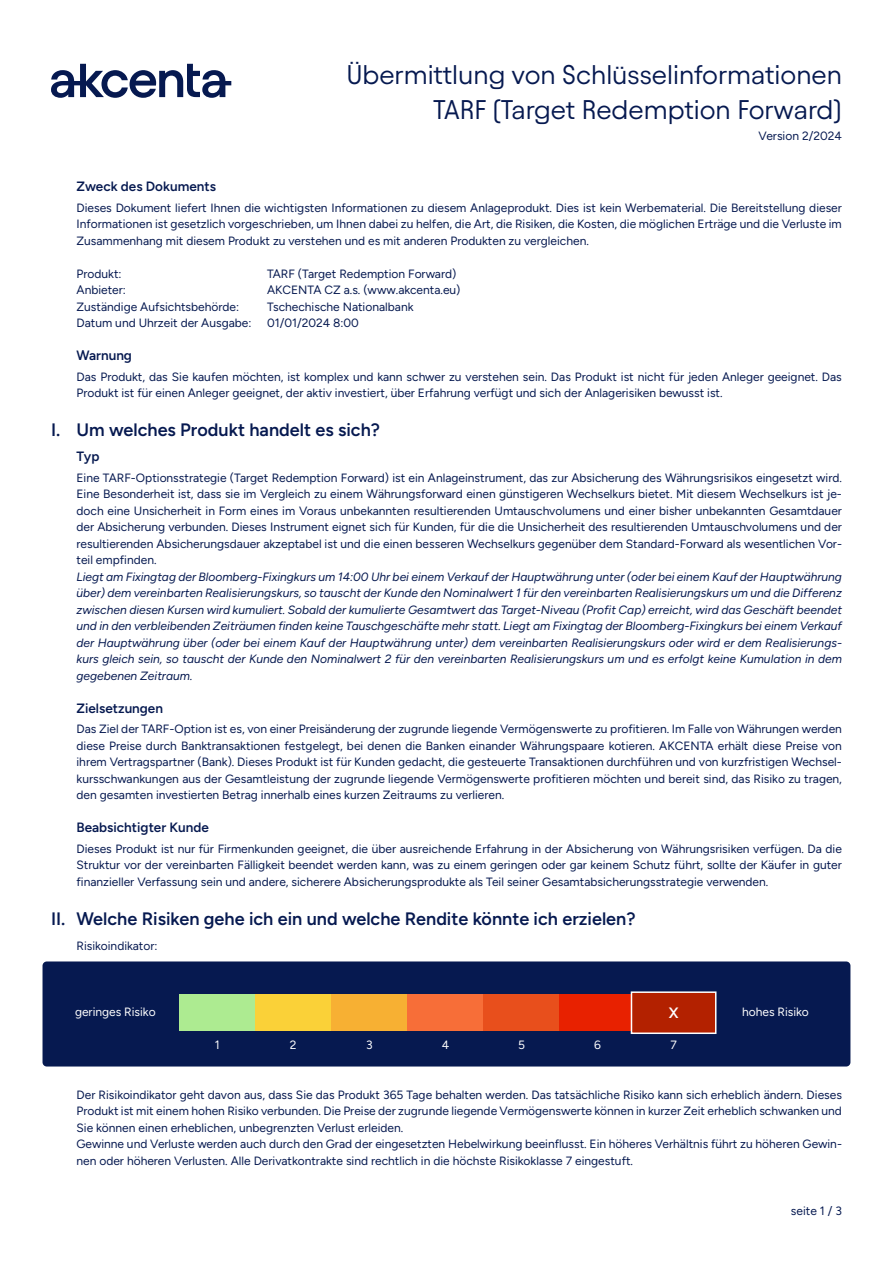
<style>
.page{position:relative;width:893px;height:1263px;background:#fff}
.page>*{position:absolute;margin:0;border:0;box-sizing:border-box;transform-origin:0 0}
.t1{font:27px/34.2px "Avantt TRIAL";color:#061950;text-align:right}
.t2{font:600 18px "Figtree";color:#061950}
.t3{font:600 15px "Figtree";color:#fff}
.t4{font:600 13.5px "Figtree";color:#061950}
.t5{font:12px/16.5px "Figtree";color:#061950;text-align:justify}
.t6{font:italic 12px/16.5px "Figtree";color:#061950;text-align:justify}
.t7{font:12px "Figtree";color:#fff}
</style>
<div class="page">
<div style="left:43px;top:961px;width:807px;height:105px;background:#061950;border-radius:4px"></div>
<div style="left:179px;top:994px;width:76px;height:37px;background:#adeb91"></div>
<div style="left:255px;top:994px;width:76px;height:37px;background:#fad138"></div>
<div style="left:331px;top:994px;width:76px;height:37px;background:#f7b033"></div>
<div style="left:407px;top:994px;width:76px;height:37px;background:#f76e38"></div>
<div style="left:483px;top:994px;width:76px;height:37px;background:#e84f1c"></div>
<div style="left:559px;top:994px;width:77px;height:37px;background:#e82100"></div>
<div style="left:631px;top:991px;width:85px;height:43px;background:#b32100;border:2px solid #fff"></div>
<svg style="left:51px;top:64px;width:180px;height:34px"></svg>
<h1 class="t1" style="left:346px;top:57px;width:497px">Übermittlung von Schlüsselinformationen<br>TARF (Target Redemption Forward)</h1>
<p class="t5" style="left:759px;top:127px;width:85px">Version 2/2024</p>
<p class="t4" style="left:77px;top:178px;width:141px">Zweck des Dokuments</p>
<p class="t5" style="left:77px;top:199px;width:767px">Dieses Dokument liefert Ihnen die wichtigsten Informationen zu diesem Anlageprodukt. Dies ist kein Werbematerial. Die Bereitstellung dieser Informationen ist gesetzlich vorgeschrieben, um Ihnen dabei zu helfen, die Art, die Risiken, die Kosten, die möglichen Erträge und die Verluste im Zusammenhang mit diesem Produkt zu verstehen und es mit anderen Produkten zu vergleichen.</p>
<p class="t5" style="left:77px;top:265px;width:47px">Produkt:</p>
<p class="t5" style="left:267px;top:265px;width:191px">TARF (Target Redemption Forward)</p>
<p class="t5" style="left:77px;top:282px;width:51px">Anbieter:</p>
<p class="t5" style="left:267px;top:282px;width:195px">AKCENTA CZ a.s. (www.akcenta.eu)</p>
<p class="t5" style="left:77px;top:298px;width:164px">Zuständige Aufsichtsbehörde:</p>
<p class="t5" style="left:267px;top:298px;width:148px">Tschechische Nationalbank</p>
<p class="t5" style="left:77px;top:315px;width:176px">Datum und Uhrzeit der Ausgabe:</p>
<p class="t5" style="left:267px;top:315px;width:93px">01/01/2024 8:00</p>
<p class="t4" style="left:77px;top:347px;width:57px">Warnung</p>
<p class="t5" style="left:77px;top:368px;width:767px">Das Produkt, das Sie kaufen möchten, ist komplex und kann schwer zu verstehen sein. Das Produkt ist nicht für jeden Anleger geeignet. Das<br>Produkt ist für einen Anleger geeignet, der aktiv investiert, über Erfahrung verfügt und sich der Anlagerisiken bewusst ist.</p>
<h2 class="t2" style="left:51px;top:420px;width:331px">I. Um welches Produkt handelt es sich?</h2>
<p class="t4" style="left:77px;top:448px;width:24px">Typ</p>
<p class="t5" style="left:77px;top:469px;width:767px">Eine TARF-Optionsstrategie (Target Redemption Forward) ist ein Anlageinstrument, das zur Absicherung des Währungsrisikos eingesetzt wird.<br>Eine Besonderheit ist, dass sie im Vergleich zu einem Währungsforward einen günstigeren Wechselkurs bietet. Mit diesem Wechselkurs ist je&shy;doch eine Unsicherheit in Form eines im Voraus unbekannten resultierenden Umtauschvolumens und einer bisher unbekannten Gesamtdauer der Absicherung verbunden. Dieses Instrument eignet sich für Kunden, für die die Unsicherheit des resultierenden Umtauschvolumens und der resultierenden Absicherungsdauer akzeptabel ist und die einen besseren Wechselkurs gegenüber dem Standard-Forward als wesentlichen Vor&shy;teil empfinden.</p>
<p class="t6" style="left:77px;top:568px;width:767px">Liegt am Fixingtag der Bloomberg-Fixingkurs um 14:00 Uhr bei einem Verkauf der Hauptwährung unter (oder bei einem Kauf der Hauptwährung über) dem vereinbarten Realisierungskurs, so tauscht der Kunde den Nominalwert 1 für den vereinbarten Realisierungskurs um und die Differenz zwischen diesen Kursen wird kumuliert. Sobald der kumulierte Gesamtwert das Target-Niveau (Profit Cap) erreicht, wird das Geschäft beendet und in den verbleibenden Zeiträumen finden keine Tauschgeschäfte mehr statt. Liegt am Fixingtag der Bloomberg-Fixingkurs bei einem Verkauf der Hauptwährung über (oder bei einem Kauf der Hauptwährung unter) dem vereinbarten Realisierungskurs oder wird er dem Realisierungs&shy;kurs gleich sein, so tauscht der Kunde den Nominalwert 2 für den vereinbarten Realisierungskurs um und es erfolgt keine Kumulation in dem gegebenen Zeitraum.</p>
<p class="t4" style="left:77px;top:700px;width:88px">Zielsetzungen</p>
<p class="t5" style="left:77px;top:721px;width:767px">Das Ziel der TARF-Option ist es, von einer Preisänderung der zugrunde liegende Vermögenswerte zu profitieren. Im Falle von Währungen werden diese Preise durch Banktransaktionen festgelegt, bei denen die Banken einander Währungspaare kotieren. AKCENTA erhält diese Preise von ihrem Vertragspartner (Bank). Dieses Produkt ist für Kunden gedacht, die gesteuerte Transaktionen durchführen und von kurzfristigen Wechsel&shy;kursschwankungen aus der Gesamtleistung der zugrunde liegende Vermögenswerte profitieren möchten und bereit sind, das Risiko zu tragen, den gesamten investierten Betrag innerhalb eines kurzen Zeitraums zu verlieren.</p>
<p class="t4" style="left:77px;top:819px;width:134px">Beabsichtigter Kunde</p>
<p class="t5" style="left:77px;top:840px;width:767px">Dieses Produkt ist nur für Firmenkunden geeignet, die über ausreichende Erfahrung in der Absicherung von Währungsrisiken verfügen. Da die Struktur vor der vereinbarten Fälligkeit beendet werden kann, was zu einem geringen oder gar keinem Schutz führt, sollte der Käufer in guter finanzieller Verfassung sein und andere, sicherere Absicherungsprodukte als Teil seiner Gesamtabsicherungsstrategie verwenden.</p>
<h2 class="t2" style="left:51px;top:908px;width:586px">II. Welche Risiken gehe ich ein und welche Rendite könnte ich erzielen?</h2>
<p class="t5" style="left:77px;top:938px;width:82px">Risikoindikator:</p>
<p class="t7" style="left:75px;top:1005px;width:82px">geringes Risiko</p>
<p class="t7" style="left:215px;top:1038px;width:6px">1</p>
<p class="t3" style="left:669px;top:1004px;width:11px">X</p>
<p class="t7" style="left:742px;top:1005px;width:68px">hohes Risiko</p>
<p class="t7" style="left:290px;top:1038px;width:8px">2</p>
<p class="t7" style="left:366px;top:1038px;width:8px">3</p>
<p class="t7" style="left:442px;top:1038px;width:9px">4</p>
<p class="t7" style="left:518px;top:1038px;width:8px">5</p>
<p class="t7" style="left:594px;top:1038px;width:8px">6</p>
<p class="t7" style="left:670px;top:1038px;width:8px">7</p>
<p class="t5" style="left:77px;top:1086px;width:767px;text-align:left">Der Risikoindikator geht davon aus, dass Sie das Produkt 365 Tage behalten werden. Das tatsächliche Risiko kann sich erheblich ändern. Dieses Produkt ist mit einem hohen Risiko verbunden. Die Preise der zugrunde liegende Vermögenswerte können in kurzer Zeit erheblich schwanken und Sie können einen erheblichen, unbegrenzten Verlust erleiden.<br>Gewinne und Verluste werden auch durch den Grad der eingesetzten Hebelwirkung beeinflusst. Ein höheres Verhältnis führt zu höheren Gewin&shy;nen oder höheren Verlusten. Alle Derivatkontrakte sind rechtlich in die höchste Risikoklasse 7 eingestuft.</p>
<p class="t5" style="left:791px;top:1202px;width:53px">seite 1 / 3</p>
</div>
